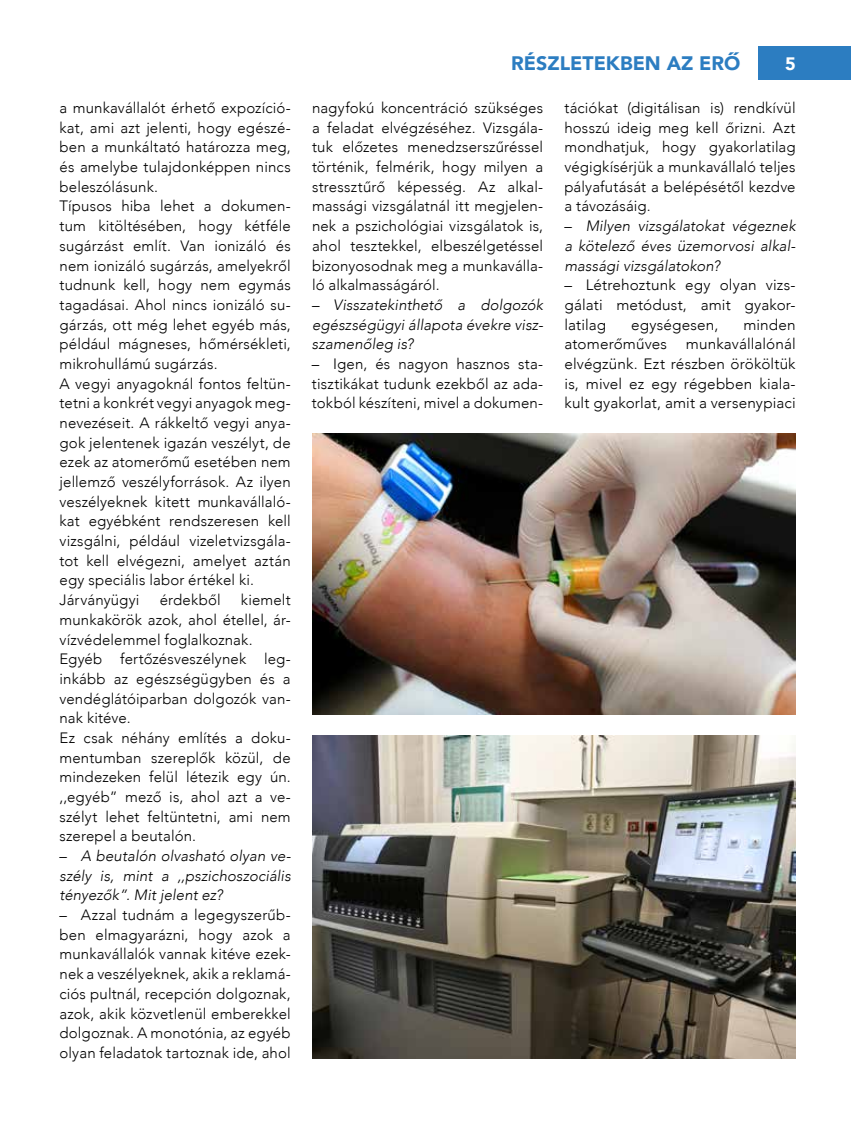
<style>
.page{position:relative;width:851px;height:1127px;background:#fff}
.page>*{position:absolute;margin:0;border:0;box-sizing:border-box;transform-origin:0 0}
.t1{font:900 19.5px "Avenir";color:#2c7dc1}
.t2{font:900 18px "Avenir";color:#fff}
.t3{font:300 15px/19.6px "Avenir";letter-spacing:.01em;color:#000;text-align:justify}
.t4{font:italic 300 15px/19.6px "Avenir";letter-spacing:.005em;color:#000;text-align:justify}
.s1{font-style:normal}
</style>
<div class="page">
<div style="left:758px;top:47px;width:92px;height:33px;background:#2c7dc1"></div>
<img style="left:312px;top:736px;width:483px;height:322px">
<img style="left:312px;top:433px;width:483px;height:281px">
<p class="t3" style="left:60px;top:98px;width:233px;text-align:left">a munkavállalót érhető expozíció&shy;kat, ami azt jelenti, hogy egészé&shy;ben a munkáltató határozza meg, és amelybe tulajdonképpen nincs beleszólásunk.<br>Típusos hiba lehet a dokumen&shy;tum kitöltésében, hogy kétféle sugárzást említ. Van ionizáló és nem ionizáló sugárzás, amelyekről tudnunk kell, hogy nem egymás tagadásai. Ahol nincs ionizáló su&shy;gárzás, ott még lehet egyéb más, például mágneses, hőmérsékleti, mikrohullámú sugárzás.<br>A vegyi anyagoknál fontos feltün&shy;tetni a konkrét vegyi anyagok meg&shy;nevezéseit. A rákkeltő vegyi anya&shy;gok jelentenek igazán veszélyt, de ezek az atomerőmű esetében nem jellemző veszélyforrások. Az ilyen veszélyeknek kitett munkavállaló&shy;kat egyébként rendszeresen kell vizsgálni, például vizeletvizsgála&shy;tot kell elvégezni, amelyet aztán egy speciális labor értékel ki.<br>Járványügyi</p>
<p class="t3" style="left:60px;top:590px;width:233px;text-align:left;text-indent:181px">kiemelt munkakörök azok, ahol étellel, ár&shy;vízvédelemmel foglalkoznak.<br>Egyéb fertőzésveszélynek leg&shy;inkább az egészségügyben és a vendéglátóiparban dolgozók van&shy;nak kitéve.<br>Ez csak néhány említés a doku&shy;mentumban szereplők közül, de mindezeken felül létezik egy ún. ,,egyéb” mező is, ahol azt a ve&shy;szélyt lehet feltüntetni, ami nem szerepel a beutalón.</p>
<p class="t4" style="left:60px;top:846px;width:233px"><span class="s1">–</span> A beutalón olvasható olyan ve&shy;szély is, mint a ,,pszichoszociális tényezők”. Mit jelent ez?</p>
<p class="t3" style="left:59px;top:905px;width:233px">– Azzal tudnám a legegyszerűb&shy;ben elmagyarázni, hogy azok a munkavállalók vannak kitéve ezek&shy;nek a veszélyeknek, akik a reklamá&shy;ciós pultnál, recepción dolgoznak, azok, akik közvetlenül emberekkel dolgoznak. A monotónia, az egyéb olyan feladatok tartoznak ide, ahol</p>
<p class="t3" style="left:160px;top:590px;width:62px">érdekből</p>
<h1 class="t1" style="left:511px;top:46px;width:230px">RÉSZLETEKBEN AZ ERŐ</h1>
<p class="t2" style="left:784px;top:48px;width:12px">5</p>
<p class="t3" style="left:312px;top:98px;width:233px">nagyfokú koncentráció szükséges a feladat elvégzéséhez. Vizsgála&shy;tuk előzetes menedzserszűréssel történik, felmérik, hogy milyen a stressztűrő képesség. Az alkal&shy;massági vizsgálatnál itt megjelen&shy;nek a pszichológiai vizsgálatok is, ahol tesztekkel, elbeszélgetéssel bizonyosodnak meg a munkaválla&shy;ló alkalmasságáról.</p>
<p class="t4" style="left:312px;top:295px;width:233px"><span class="s1">–</span> Visszatekinthető a dolgozók egészségügyi állapota évekre vis - szamenőleg is?</p>
<p class="t3" style="left:312px;top:354px;width:233px">– Igen, és nagyon hasznos sta&shy;tisztikákat tudunk ezekből az ada&shy;tokból készíteni, mivel a dokumen-</p>
<p class="t3" style="left:564px;top:98px;width:233px">tációkat (digitálisan is) rendkívül hosszú ideig meg kell őrizni. Azt mondhatjuk, hogy gyakorlatilag végigkísérjük a munkavállaló teljes pályafutását a belépésétől kezdve a távozásáig.</p>
<p class="t4" style="left:564px;top:216px;width:233px"><span class="s1">–</span> Milyen vizsgálatokat végeznek a kötelező éves üzemorvosi alkal&shy;massági vizsgálatokon?</p>
<p class="t3" style="left:564px;top:275px;width:233px">– Létrehoztunk egy olyan vizs&shy;gálati metódust, amit gyakor&shy;latilag</p>
<p class="t3" style="left:631px;top:315px;width:89px">egységesen,</p>
<p class="t3" style="left:743px;top:315px;width:54px">minden</p>
<p class="t3" style="left:564px;top:334px;width:104px">atomerőműves</p>
<p class="t3" style="left:564px;top:334px;width:233px;text-indent:121px">munkavállalónál elvégzünk. Ezt részben örököltük is, mivel ez egy régebben kiala&shy;kult gyakorlat, amit a versenypiaci</p>
</div>
